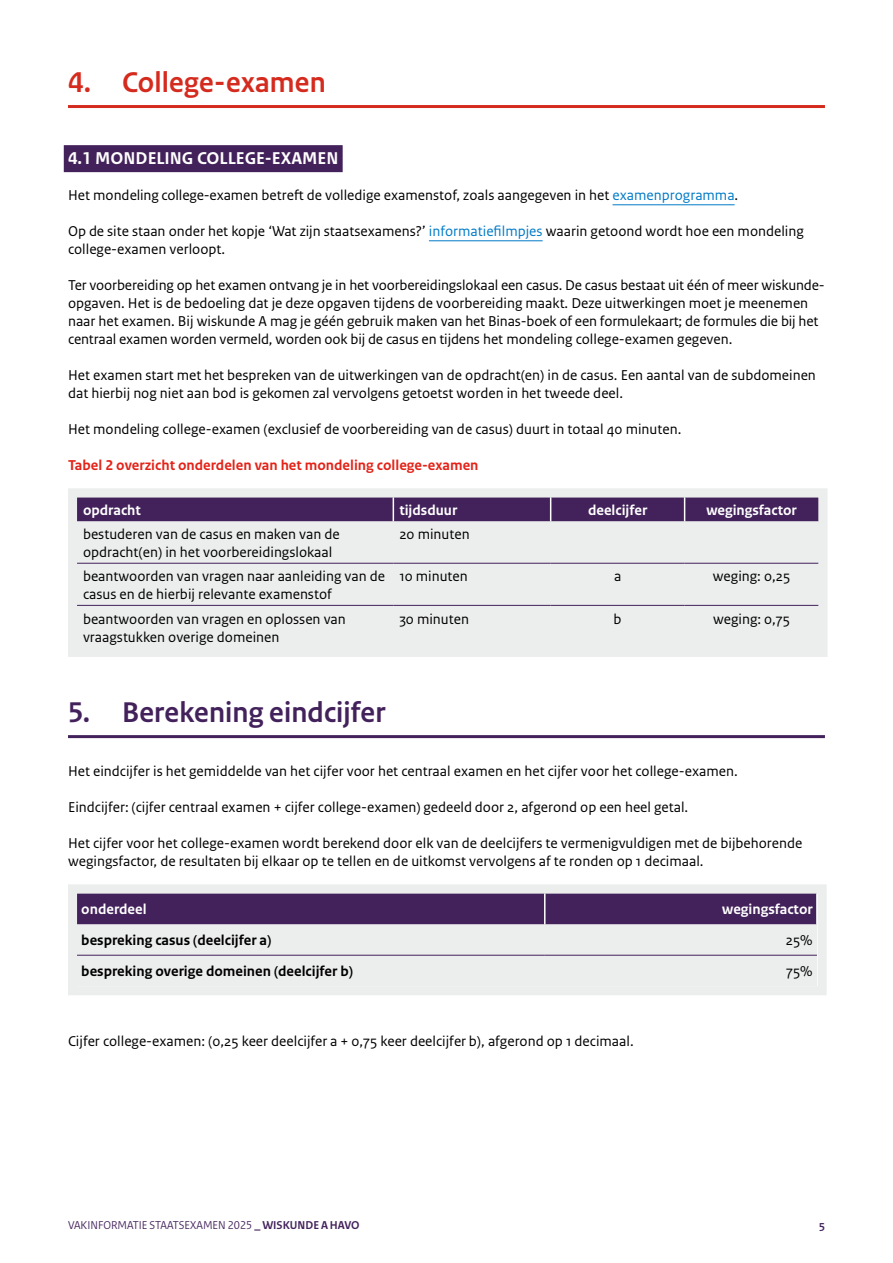
<style>
.page{position:relative;width:893px;height:1263px;background:#fff}
.page>*{position:absolute;margin:0;border:0;box-sizing:border-box;transform-origin:0 0}
.H2_kop_1_Paars{font:700 30px "Rijksoverheid Sans Heading";letter-spacing:.01em;color:#43225b}
.H2_kop_1_Paars-2{font:700 30px "Rijksoverheid Sans Heading";letter-spacing:.005em;color:#d52b1e}
.H3_kop{font:700 18px "Rijksoverheid Sans Text";color:#fff}
.P_bodytekst{font:15px/18px "Rijksoverheid Sans Text";color:#000}
.P_plat{font:15px/18px "Rijksoverheid Sans Text";color:#000}
.Tabel_bodytekst{font:15px/18px "Rijksoverheid Sans Text";color:#000}
.P_bodytekst-2{font:700 15px "Rijksoverheid Sans Text";color:#000}
.P_bodytekst-3{font:700 15px "Rijksoverheid Sans Text";color:#fff}
.P_Tabelverwijzing{font:700 15px "Rijksoverheid Sans Text";color:#e32318}
.t1{font:12px "Rijksoverheid Sans Heading";color:#43225b}
.t2{font:700 12px "Rijksoverheid Sans Heading";color:#43225b}
.s1{color:#007bc7}
.s2{font-weight:700}
</style>
<div class="page">
<hr style="left:68px;top:105px;width:757px;height:3px;background:#d52b1e">
<div style="left:64px;top:145px;width:279px;height:27px;background:#43225b"></div>
<hr style="left:613px;top:204px;width:122px;height:1px;background:#007bc7">
<hr style="left:429px;top:240px;width:114px;height:1px;background:#007bc7">
<hr style="left:68px;top:735px;width:757px;height:3px;background:#43225b">
<svg style="left:68px;top:488px;width:760px;height:169px;background:#d3cfd7"></svg>
<svg style="left:68px;top:884px;width:759px;height:111px;background:#bdb4c4"></svg>
<h2 class="H2_kop_1_Paars-2" style="left:68px;top:66px;width:259px">4. College-examen</h2>
<h3 class="H3_kop" style="left:68px;top:148px;width:272px">4.1 MONDELING COLLEGE-EXAMEN</h3>
<p class="P_bodytekst" style="left:68px;top:187px;width:672px">Het mondeling college-examen betreft de volledige examenstof, zoals aangegeven in het <span class="s1">examenprogramma</span>.</p>
<p class="P_plat" style="left:68px;top:223px;width:737px">Op de site staan onder het kopje ‘Wat zijn staatsexamens?’ <span class="s1">informatiefilmpjes</span> waarin getoond wordt hoe een mondeling college-examen verloopt.</p>
<p class="P_bodytekst" style="left:68px;top:277px;width:758px">Ter voorbereiding op het examen ontvang je in het voorbereidingslokaal een casus. De casus bestaat uit één of meer wiskunde&shy;opgaven. Het is de bedoeling dat je deze opgaven tijdens de voorbereiding maakt. Deze uitwerkingen moet je meenemen naar het examen. Bij wiskunde A mag je géén gebruik maken van het Binas-boek of een formulekaart; de formules die bij het centraal examen worden vermeld, worden ook bij de casus en tijdens het mondeling college-examen gegeven.</p>
<p class="P_bodytekst" style="left:68px;top:367px;width:749px">Het examen start met het bespreken van de uitwerkingen van de opdracht(en) in de casus. Een aantal van de subdomeinen dat hierbij nog niet aan bod is gekomen zal vervolgens getoetst worden in het tweede deel.</p>
<p class="P_bodytekst" style="left:68px;top:421px;width:615px">Het mondeling college-examen (exclusief de voorbereiding van de casus) duurt in totaal 40 minuten.</p>
<p class="P_Tabelverwijzing" style="left:68px;top:457px;width:412px">Tabel 2 overzicht onderdelen van het mondeling college-examen</p>
<p class="P_bodytekst-3" style="left:83px;top:502px;width:59px">opdracht</p>
<p class="P_bodytekst-3" style="left:399px;top:502px;width:59px">tijdsduur</p>
<p class="P_bodytekst-3" style="left:588px;top:502px;width:61px">deelcijfer</p>
<p class="P_bodytekst-3" style="left:706px;top:502px;width:92px">wegingsfactor</p>
<p class="Tabel_bodytekst" style="left:83px;top:526px;width:258px">bestuderen van de casus en maken van de opdracht(en) in het voorbereidingslokaal</p>
<p class="Tabel_bodytekst" style="left:399px;top:526px;width:72px">20 minuten</p>
<p class="Tabel_bodytekst" style="left:83px;top:568px;width:304px">beantwoorden van vragen naar aanleiding van de casus en de hierbij relevante examenstof</p>
<p class="Tabel_bodytekst" style="left:399px;top:568px;width:70px">10 minuten</p>
<p class="Tabel_bodytekst" style="left:614px;top:568px;width:9px">a</p>
<p class="Tabel_bodytekst" style="left:713px;top:568px;width:79px">weging: 0,25</p>
<p class="Tabel_bodytekst" style="left:83px;top:610px;width:264px">beantwoorden van vragen en oplossen van vraagstukken overige domeinen</p>
<p class="Tabel_bodytekst" style="left:399px;top:610px;width:71px">30 minuten</p>
<p class="Tabel_bodytekst" style="left:614px;top:610px;width:10px">b</p>
<p class="Tabel_bodytekst" style="left:713px;top:610px;width:79px">weging: 0,75</p>
<h2 class="H2_kop_1_Paars" style="left:68px;top:696px;width:319px">5. Berekening eindcijfer</h2>
<p class="P_plat" style="left:68px;top:763px;width:671px">Het eindcijfer is het gemiddelde van het cijfer voor het centraal examen en het cijfer voor het college-examen.</p>
<p class="P_plat" style="left:68px;top:799px;width:622px">Eindcijfer: (cijfer centraal examen + cijfer college-examen) gedeeld door 2, afgerond op een heel getal.</p>
<p class="P_plat" style="left:68px;top:835px;width:736px">Het cijfer voor het college-examen wordt berekend door elk van de deelcijfers te vermenigvuldigen met de bijbehorende wegingsfactor, de resultaten bij elkaar op te tellen en de uitkomst vervolgens af te ronden op 1 decimaal.</p>
<p class="P_bodytekst-3" style="left:81px;top:900px;width:67px">onderdeel</p>
<p class="P_bodytekst-3" style="left:722px;top:900px;width:92px">wegingsfactor</p>
<p class="P_bodytekst-2" style="left:81px;top:931px;width:192px">bespreking casus (deelcijfer a)</p>
<p class="Tabel_bodytekst" style="left:786px;top:931px;width:28px">25%</p>
<p class="P_bodytekst-2" style="left:81px;top:962px;width:273px">bespreking overige domeinen (deelcijfer b)</p>
<p class="Tabel_bodytekst" style="left:786px;top:962px;width:28px">75%</p>
<p class="P_plat" style="left:68px;top:1033px;width:567px">Cijfer college-examen: (0,25 keer deelcijfer a + 0,75 keer deelcijfer b), afgerond op 1 decimaal.</p>
<p class="t1" style="left:68px;top:1218px;width:293px">VAKINFORMATIE STAATSEXAMEN 2025 <span class="s2">_ WISKUNDE A HAVO</span></p>
<p class="t2" style="left:819px;top:1219px;width:7px">5</p>
</div>
